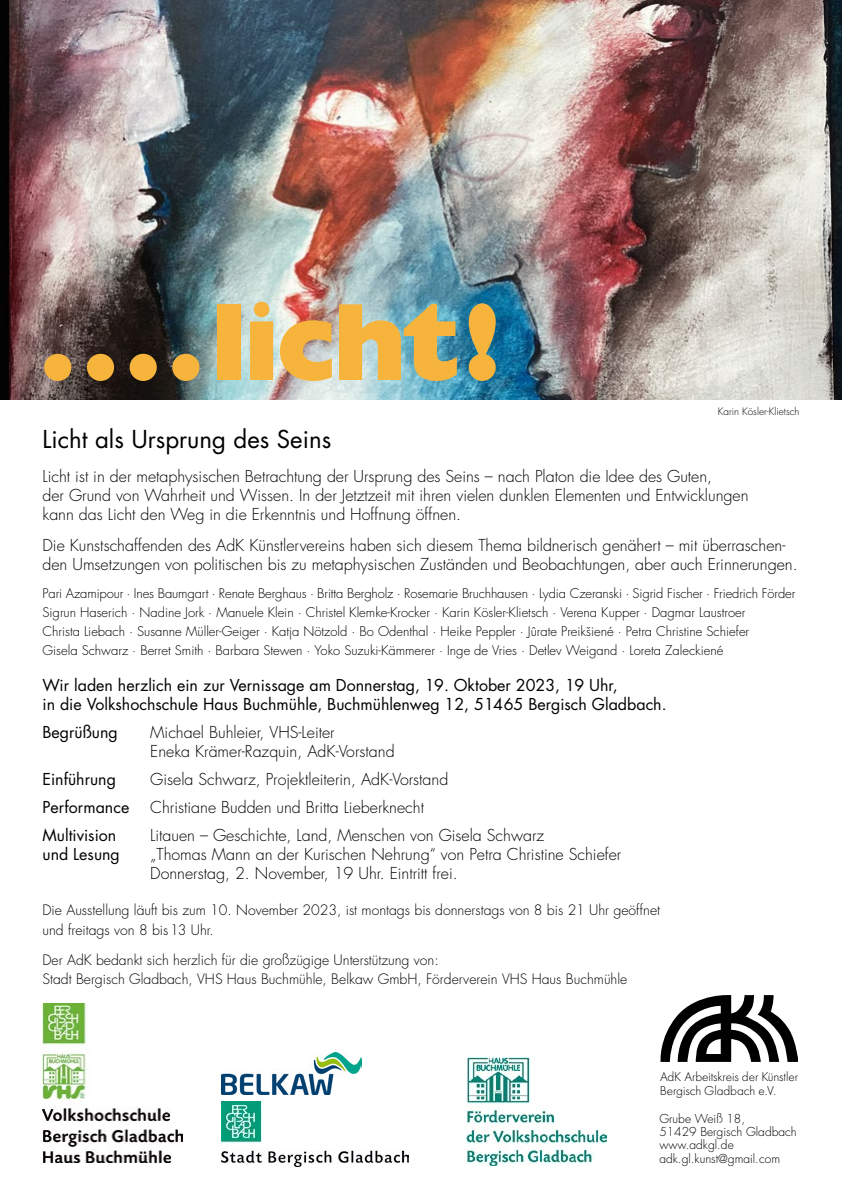
<style>
.page{position:relative;width:842px;height:1191px;background:#fff}
.page>*{position:absolute;margin:0;border:0;box-sizing:border-box;transform-origin:0 0}
.ost-west{font:800 110.9px "Gill Sans";letter-spacing:-.04em;color:#f7b43c}
.Untertitel{font:24px "Futura LT";color:#000}
.Grußtexte{font:300 16px/19.3px "Futura LT";color:#000}
.Grußtexte-2{font:16px/19.3px "Futura LT";color:#000}
.Fließtext{font:300 14px/19.1px "Futura LT";color:#000}
.t1{font:300 13.3px/14px "Futura PT";letter-spacing:-.005em;color:#000}
.Fließtext-2{font:300 13px/19.1px "Futura LT";color:#000}
.Fließtext-3{font:300 12px/13.2px "Futura LT";color:#000}
.Name{font:300 10px "Futura LT";color:#000}
</style>
<div class="page">
<img style="left:0;top:0;width:842px;height:400px">
<svg style="left:660px;top:995px;width:138px;height:66px"></svg>
<img style="left:467px;top:1057px;width:140px;height:108px">
<img style="left:43px;top:1003px;width:139px;height:159px">
<img style="left:221px;top:1052px;width:140px;height:43px">
<img style="left:221px;top:1101px;width:188px;height:65px">
<p class="ost-west" style="left:38px;top:278px;width:466px">....licht!</p>
<p class="Name" style="left:718px;top:405px;width:83px">Karin Kösler-Klietsch</p>
<p class="Untertitel" style="left:43px;top:424px;width:290px">Licht als Ursprung des Seins</p>
<p class="Grußtexte" style="left:43px;top:466px;width:708px">Licht ist in der metaphysischen Betrachtung der Ursprung des Seins – nach Platon die Idee des Guten,<br>der Grund von Wahrheit und Wissen. In der Jetztzeit mit ihren vielen dunklen Elementen und Entwicklungen kann das Licht den Weg in die Erkenntnis und Hoffnung öffnen.</p>
<p class="Grußtexte" style="left:43px;top:536px;width:757px">Die Kunstschaffenden des AdK Künstlervereins haben sich diesem Thema bildnerisch genähert – mit überraschen&shy;den Umsetzungen von politischen bis zu metaphysischen Zuständen und Beobachtungen, aber auch Erinnerungen.</p>
<p class="Fließtext-2" style="left:43px;top:584px;width:754px">Pari Azamipour · Ines Baumgart · Renate Berghaus · Britta Bergholz · Rosemarie Bruchhausen · Lydia Czeranski · Sigrid Fischer · Friedrich Förder Sigrun Haserich · Nadine Jork · Manuele Klein · Christel Klemke-Krocker · Karin Kösler-Klietsch · Verena Kupper · Dagmar Laustroer<br>Christa Liebach · Susanne Müller-Geiger · Katja Nötzold · Bo Odenthal · Heike Peppler · Jûrate Preikšiené · Petra Christine Schiefer<br>Gisela Schwarz · Berret Smith · Barbara Stewen · Yoko Suzuki-Kämmerer · Inge de Vries · Detlev Weigand · Loreta Zaleckiené</p>
<p class="Grußtexte-2" style="left:43px;top:676px;width:626px">Wir laden herzlich ein zur Vernissage am Donnerstag, 19. Oktober 2023, 19 Uhr,<br>in die Volkshochschule Haus Buchmühle, Buchmühlenweg 12, 51465 Bergisch Gladbach.</p>
<p class="Grußtexte-2" style="left:43px;top:723px;width:77px">Begrüßung</p>
<p class="Grußtexte" style="left:150px;top:723px;width:246px">Michael Buhleier, VHS-Leiter<br>Eneka Krämer-Razquin, AdK-Vorstand</p>
<p class="Grußtexte-2" style="left:43px;top:770px;width:75px">Einführung</p>
<p class="Grußtexte" style="left:150px;top:770px;width:300px">Gisela Schwarz, Projektleiterin, AdK-Vorstand</p>
<p class="Grußtexte-2" style="left:43px;top:797px;width:88px">Performance</p>
<p class="Grußtexte" style="left:150px;top:798px;width:275px">Christiane Budden und Britta Lieberknecht</p>
<p class="Grußtexte-2" style="left:43px;top:825px;width:75px">Multivision</p>
<p class="Grußtexte" style="left:150px;top:825px;width:395px">Litauen – Geschichte, Land, Menschen von Gisela Schwarz</p>
<p class="Grußtexte-2" style="left:43px;top:844px;width:79px">und Lesung</p>
<p class="Grußtexte" style="left:150px;top:845px;width:473px">„Thomas Mann an der Kurischen Nehrung“ von Petra Christine Schiefer<br>Donnerstag, 2. November, 19 Uhr. Eintritt frei.</p>
<p class="Fließtext" style="left:43px;top:901px;width:619px">Die Ausstellung läuft bis zum 10. November 2023, ist montags bis donnerstags von 8 bis 21 Uhr geöffnet und freitags von 8 bis 13 Uhr.</p>
<p class="Fließtext" style="left:43px;top:950px;width:586px">Der AdK bedankt sich herzlich für die großzügige Unterstützung von:<br>Stadt Bergisch Gladbach, VHS Haus Buchmühle, Belkaw GmbH, Förderverein VHS Haus Buchmühle</p>
<p class="t1" style="left:660px;top:1070px;width:140px">AdK Arbeitskreis der Künstler<br>Bergisch Gladbach e.V.</p>
<p class="Fließtext-3" style="left:659px;top:1112px;width:139px">Grube Weiß 18,<br>51429 Bergisch Gladbach www.adkgl.de adk.gl.kunst@gmail.com</p>
</div>
